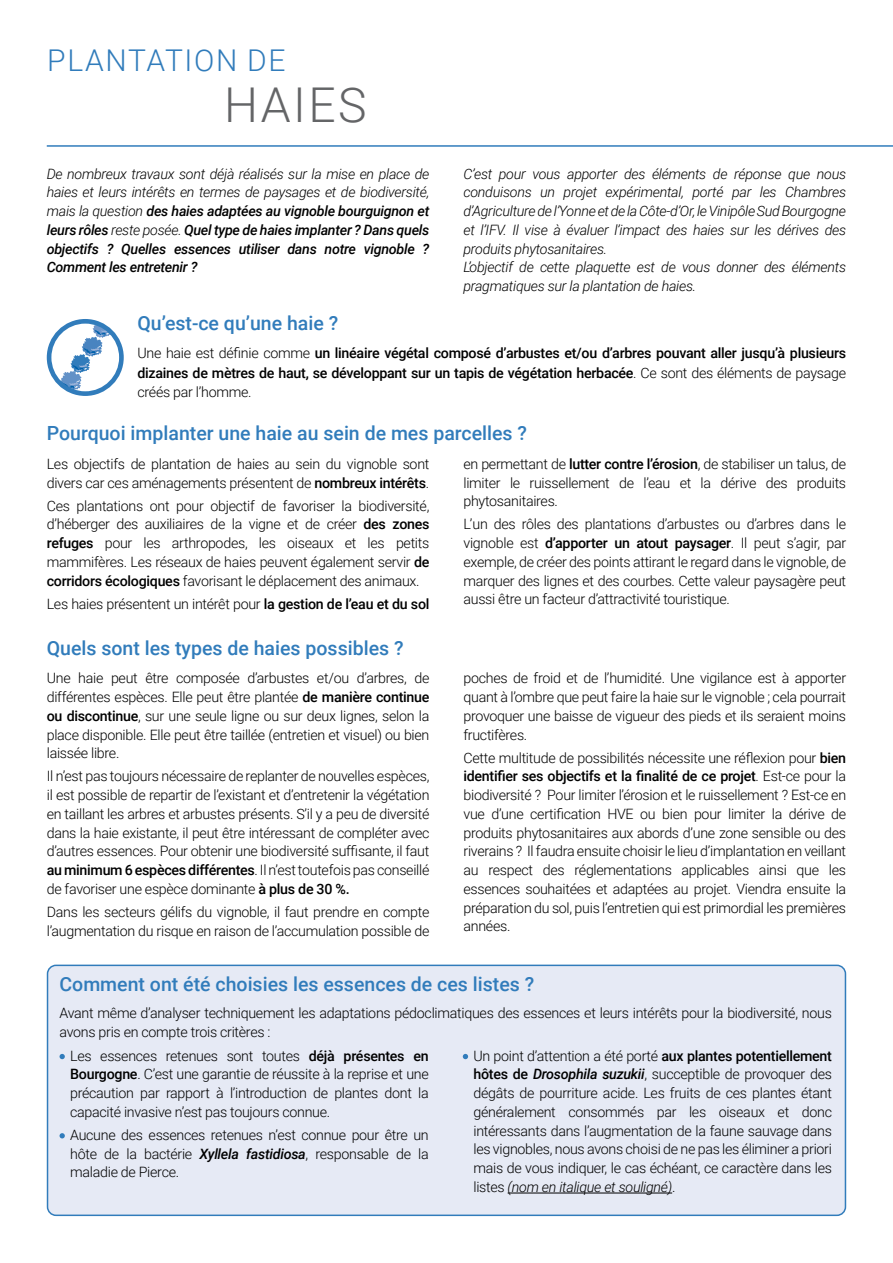
<style>
.page{position:relative;width:893px;height:1263px;background:#fff}
.page>*{position:absolute;margin:0;border:0;box-sizing:border-box;transform-origin:0 0}
.t1{font:300 48px "Roboto";letter-spacing:.05em;color:#646567}
.t2{font:300 30px "Roboto";letter-spacing:.055em;color:#317cbb}
.t3{font:500 19.5px "Roboto";color:#317cbb}
.t4{font:300 14.25px/18.8px "Roboto";letter-spacing:-.02em;color:#000;text-align:justify}
.t5{font:italic 300 14.25px/18.8px "Roboto";letter-spacing:-.02em;color:#000}
.t6{font:italic 500 14.25px/18.8px "Roboto";letter-spacing:-.02em;color:#000;text-align:justify}
.t7{font:500 14.25px/19.5px "Roboto";letter-spacing:-.02em;color:#000;text-align:justify}
.s1{font-weight:300}
.s2{font-weight:500}
.s3{font-weight:500;font-style:italic}
.s4{font-style:italic}
</style>
<div class="page">
<svg style="left:46px;top:145px;width:847px;height:2px;background:#639ccb"></svg>
<div style="left:48px;top:965px;width:797px;height:250px;background:#e6eaf5;border-radius:9px"></div>
<div style="left:47px;top:964px;width:799px;height:252px;border:2px solid #317cbb;border-radius:9px"></div>
<svg style="left:60px;top:1054px;width:5px;height:5px"></svg>
<svg style="left:60px;top:1133px;width:5px;height:5px"></svg>
<hr style="left:508px;top:1193px;width:164px;height:1px;background:#000">
<svg style="left:463px;top:1054px;width:5px;height:5px"></svg>
<svg style="left:47px;top:319px;width:77px;height:77px"></svg>
<h2 class="t2" style="left:47px;top:39px;width:240px">PLANTATION DE</h2>
<h1 class="t1" style="left:224px;top:71px;width:144px">HAIES</h1>
<p class="t6" style="left:47px;top:164px;width:384px"><span class="s1">De nombreux travaux sont déjà réalisés sur la mise en place de haies et leurs intérêts en termes de paysages et de biodiversité, mais la question</span> des haies adaptées au vignoble bourguignon et leurs rôles <span class="s1">reste posée.</span> Quel type de haies implanter ? Dans quels objectifs ? Quelles essences utiliser dans notre vignoble ?<br>Comment les entretenir ?</p>
<p class="t5" style="left:463px;top:164px;width:384px">C’est pour vous apporter des éléments de réponse que nous conduisons un projet expérimental, porté par les Chambres d’Agriculture de l’Yonne et de la Côte-d’Or, le Vinipôle Sud Bourgogne et l’IFV. Il vise à évaluer l’impact des haies sur les dérives des produits phytosanitaires.<br>L’objectif de cette plaquette est de vous donner des éléments pragmatiques sur la plantation de haies.</p>
<h3 class="t3" style="left:137px;top:309px;width:202px">Qu’est-ce qu’une haie ?</h3>
<p class="t7" style="left:137px;top:343px;width:710px"><span class="s1">Une haie est définie comme</span> un linéaire végétal composé d’arbustes et/ou d’arbres pouvant aller jusqu’à plusieurs dizaines de mètres de haut, se développant sur un tapis de végétation herbacée<span class="s1">. Ce sont des éléments de paysage créés par l’homme.</span></p>
<h3 class="t3" style="left:47px;top:420px;width:482px">Pourquoi implanter une haie au sein de mes parcelles ?</h3>
<p class="t4" style="left:47px;top:454px;width:384px">Les objectifs de plantation de haies au sein du vignoble sont divers car ces aménagements présentent de <span class="s2">nombreux intérêts</span>.</p>
<p class="t4" style="left:47px;top:496px;width:384px">Ces plantations ont pour objectif de favoriser la biodiversité, d’héberger des auxiliaires de la vigne et de créer <span class="s2">des zones refuges</span> pour les arthropodes, les oiseaux et les petits mammifères. Les réseaux de haies peuvent également servir <span class="s2">de corridors écologiques</span> favorisant le déplacement des animaux.</p>
<p class="t4" style="left:47px;top:594px;width:384px">Les haies présentent un intérêt pour <span class="s2">la gestion de l’eau et du sol</span></p>
<h3 class="t3" style="left:47px;top:634px;width:358px">Quels sont les types de haies possibles ?</h3>
<p class="t4" style="left:47px;top:668px;width:384px">Une haie peut être composée d’arbustes et/ou d’arbres, de différentes espèces. Elle peut être plantée <span class="s2">de manière continue ou discontinue</span>, sur une seule ligne ou sur deux lignes, selon la place disponible. Elle peut être taillée (entretien et visuel) ou bien laissée libre.</p>
<p class="t4" style="left:47px;top:766px;width:384px">Il n’est pas toujours nécessaire de replanter de nouvelles espèces, il est possible de repartir de l’existant et d’entretenir la végétation en taillant les arbres et arbustes présents. S’il y a peu de diversité dans la haie existante, il peut être intéressant de compléter avec d’autres essences. Pour obtenir une biodiversité suffisante, il faut <span class="s2">au minimum 6 espèces différentes</span>. Il n’est toutefois pas conseillé de favoriser une espèce dominante <span class="s2">à plus de 30 %.</span></p>
<p class="t4" style="left:47px;top:902px;width:384px">Dans les secteurs gélifs du vignoble, il faut prendre en compte l’augmentation du risque en raison de l’accumulation possible de</p>
<p class="t4" style="left:463px;top:454px;width:384px">en permettant de <span class="s2">lutter contre l’érosion</span>, de stabiliser un talus, de limiter le ruissellement de l’eau et la dérive des produits phytosanitaires.</p>
<p class="t4" style="left:463px;top:514px;width:384px">L’un des rôles des plantations d’arbustes ou d’arbres dans le vignoble est <span class="s2">d’apporter un atout paysager</span>. Il peut s’agir, par exemple, de créer des points attirant le regard dans le vignoble, de marquer des lignes et des courbes. Cette valeur paysagère peut aussi être un facteur d’attractivité touristique.</p>
<p class="t4" style="left:463px;top:668px;width:384px">poches de froid et de l’humidité. Une vigilance est à apporter quant à l’ombre que peut faire la haie sur le vignoble ; cela pourrait provoquer une baisse de vigueur des pieds et ils seraient moins fructifères.</p>
<p class="t4" style="left:463px;top:747px;width:384px">Cette multitude de possibilités nécessite une réflexion pour <span class="s2">bien identifier ses objectifs et la finalité de ce projet</span>. Est-ce pour la biodiversité ? Pour limiter l’érosion et le ruissellement ? Est-ce en vue d’une certification HVE ou bien pour limiter la dérive de produits phytosanitaires aux abords d’une zone sensible ou des riverains ? Il faudra ensuite choisir le lieu d’implantation en veillant au respect des réglementations applicables ainsi que les essences souhaitées et adaptées au projet. Viendra ensuite la préparation du sol, puis l’entretien qui est primordial les premières années.</p>
<h3 class="t3" style="left:60px;top:970px;width:476px">Comment ont été choisies les essences de ces listes ?</h3>
<p class="t4" style="left:60px;top:1002px;width:774px;line-height:19.5px">Avant même d’analyser techniquement les adaptations pédoclimatiques des essences et leurs intérêts pour la biodiversité, nous avons pris en compte trois critères :</p>
<p class="t4" style="left:70px;top:1046px;width:360px">Les essences retenues sont toutes <span class="s2">déjà présentes en Bourgogne</span>. C’est une garantie de réussite à la reprise et une précaution par rapport à l’introduction de plantes dont la capacité invasive n’est pas toujours connue.</p>
<p class="t4" style="left:70px;top:1125px;width:360px">Aucune des essences retenues n’est connue pour être un hôte de la bactérie <span class="s3">Xyllela fastidiosa</span>, responsable de la maladie de Pierce.</p>
<p class="t4" style="left:473px;top:1046px;width:360px">Un point d’attention a été porté <span class="s2">aux plantes potentiellement hôtes de</span> <span class="s3">Drosophila suzukii</span>, succeptible de provoquer des dégâts de pourriture acide. Les fruits de ces plantes étant généralement consommés par les oiseaux et donc intéressants dans l’augmentation de la faune sauvage dans les vignobles, nous avons choisi de ne pas les éliminer a priori mais de vous indiquer, le cas échéant, ce caractère dans les listes <span class="s4">(nom en italique et souligné)</span>.</p>
</div>
